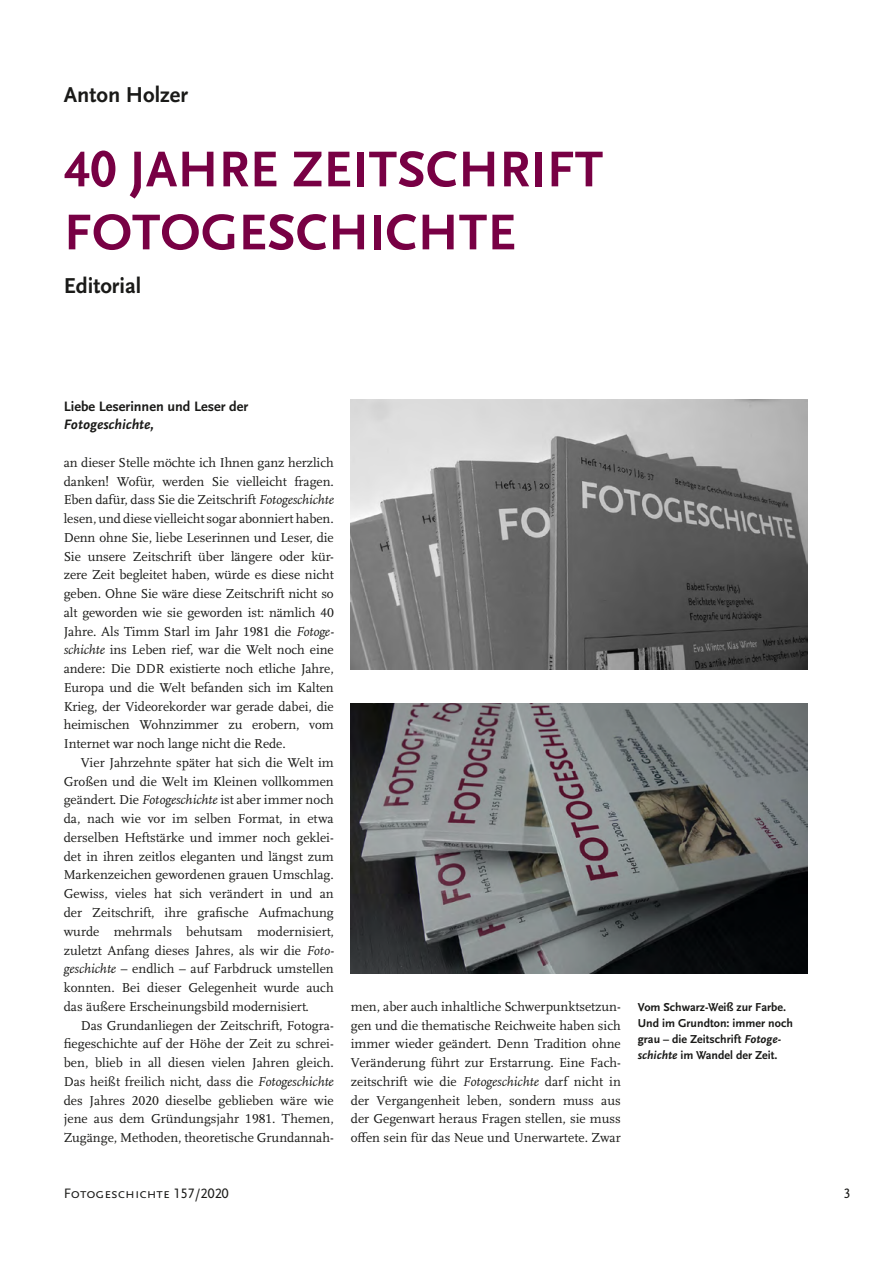
<style>
.page{position:relative;width:893px;height:1263px;background:#fff}
.page>*{position:absolute;margin:0;border:0;box-sizing:border-box;transform-origin:0 0}
.t1{font:700 52.5px/63px "Scala Sans Pro";letter-spacing:.01em;color:#780044}
.t2{font:700 22.5px "Scala Sans Pro";color:#1a1a18}
.t3{font:700 14.25px "Scala Sans Pro";color:#1a1a18}
.t4{font:14.25px "Scala Sans Pro";color:#1a1a18}
.t5{font:italic 700 14.25px "Scala Sans Pro";color:#1a1a18}
.t6{font:13.5px/18.8px "Scala Pro";color:#1a1a18;text-align:justify}
.t7{font:700 12px/15.9px "Scala Sans Pro";color:#1a1a18}
.s1{font-style:italic}
</style>
<div class="page">
<img style="left:351px;top:399px;width:457px;height:270px">
<img style="left:351px;top:703px;width:457px;height:270px">
<h2 class="t2" style="left:64px;top:82px;width:126px">Anton Holzer</h2>
<h1 class="t1" style="left:64px;top:138px;width:541px">40 JAHRE ZEITSCHRIFT<br>FOTOGESCHICHTE</h1>
<h2 class="t2" style="left:64px;top:273px;width:79px">Editorial</h2>
<p class="t3" style="left:64px;top:398px;width:186px">Liebe Leserinnen und Leser der</p>
<p class="t5" style="left:64px;top:417px;width:92px">Fotogeschichte,</p>
<p class="t6" style="left:64px;top:453px;width:272px">an dieser Stelle möchte ich Ihnen ganz herzlich danken! Wofür, werden Sie vielleicht fragen.<br>Eben dafür, dass Sie die Zeitschrift <span class="s1">Fotogeschichte </span>lesen, und diese vielleicht sogar abonniert haben.<br>Denn ohne Sie, liebe Leserinnen und Leser, die Sie unsere Zeitschrift über längere oder kür&shy;zere Zeit begleitet haben, würde es diese nicht geben. Ohne Sie wäre diese Zeitschrift nicht so alt geworden wie sie geworden ist: nämlich 40<br>Jahre. Als Timm Starl im Jahr 1981 die <span class="s1">Fotoge&shy;schichte</span> ins Leben rief, war die Welt noch eine andere: Die DDR existierte noch etliche Jahre, Europa und die Welt befanden sich im Kalten Krieg, der Videorekorder war gerade dabei, die heimischen Wohnzimmer zu erobern, vom Internet war noch lange nicht die Rede.</p>
<p class="t6" style="left:64px;top:753px;width:272px;text-indent:17px">Vier Jahrzehnte später hat sich die Welt im Großen und die Welt im Kleinen vollkommen geändert. Die <span class="s1">Fotogeschichte</span> ist aber immer noch da, nach wie vor im selben Format, in etwa derselben Heftstärke und immer noch geklei&shy;det in ihren zeitlos eleganten und längst zum Markenzeichen gewordenen grauen Umschlag.<br>Gewiss, vieles hat sich verändert in und an der Zeitschrift, ihre grafische Aufmachung wurde mehrmals behutsam modernisiert, zuletzt Anfang dieses Jahres, als wir die <span class="s1">Foto&shy;geschichte</span> – endlich – auf Farbdruck umstellen konnten. Bei dieser Gelegenheit wurde auch das äußere Erscheinungsbild modernisiert.</p>
<p class="t6" style="left:64px;top:1016px;width:272px;text-indent:17px">Das Grundanliegen der Zeitschrift, Fotogra&shy;fiegeschichte auf der Höhe der Zeit zu schrei&shy;ben, blieb in all diesen vielen Jahren gleich.<br>Das heißt freilich nicht, dass die <span class="s1">Fotogeschichte </span>des Jahres 2020 dieselbe geblieben wäre wie jene aus dem Gründungsjahr 1981. Themen, Zugänge, Methoden, theoretische Grundannah-</p>
<p class="t6" style="left:351px;top:997px;width:272px">men, aber auch inhaltliche Schwerpunktsetzun&shy;gen und die thematische Reichweite haben sich immer wieder geändert. Denn Tradition ohne Veränderung führt zur Erstarrung. Eine Fach&shy;zeitschrift wie die <span class="s1">Fotogeschichte</span> darf nicht in der Vergangenheit leben, sondern muss aus der Gegenwart heraus Fragen stellen, sie muss offen sein für das Neue und Unerwartete. Zwar</p>
<p class="t7" style="left:638px;top:999px;width:157px">Vom Schwarz-Weiß zur Farbe.<br>Und im Grundton: immer noch grau – die Zeitschrift <span class="s1">Fotoge&shy;schichte</span> im Wandel der Zeit.</p>
<p class="t4" style="left:64px;top:1185px;width:167px">Fotogeschichte 157/2020</p>
<p class="t4" style="left:843px;top:1185px;width:9px">3</p>
</div>
